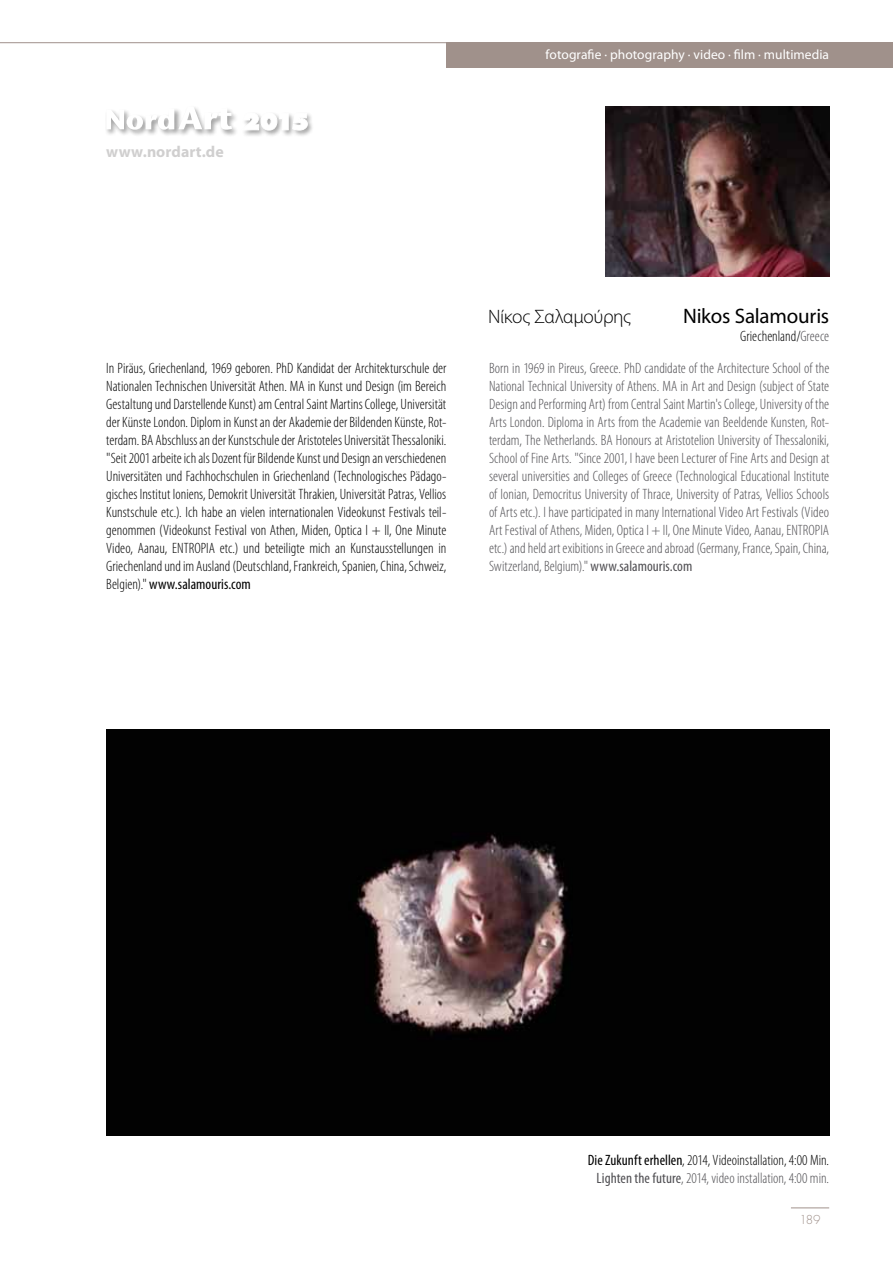
<style>
.page{position:relative;width:893px;height:1263px;background:#fff}
.page>*{position:absolute;margin:0;border:0;box-sizing:border-box;transform-origin:0 0}
.t1{font:21px "Myriad Pro";letter-spacing:-.01em;color:#000}
.t2{font:300 19.5px "Myriad Pro";letter-spacing:-.02em;color:#000}
.t3{font:700 15.9px "Myriad Pro";letter-spacing:.005em;color:#d0cfcf}
.t4{font:300 condensed 15px/18px "Myriad Pro";color:#000;text-align:center}
.t5{font:300 condensed 15px/18px "Myriad Pro";color:#504f53;text-align:justify}
.t6{font:13.5px "Myriad Pro";letter-spacing:.005em;color:#fff}
.t7{font:300 12px "Futura Std";color:#a0918b}
.s1{color:#504f53}
.s2{font-weight:400}
.s3{font-weight:400;color:#504f53}
</style>
<div class="page">
<div style="left:446px;top:43px;width:447px;height:25px;background:#a0918b"></div>
<hr style="left:0;top:42px;width:446px;height:1px;background:#a0918b">
<hr style="left:791px;top:1207px;width:38px;height:1px;background:#a0918b">
<div style="left:241px;top:111px;width:74px;height:27px;background:#000;opacity:.75"></div>
<svg style="left:242px;top:113px;width:65px;height:17px"></svg>
<div style="left:105px;top:107px;width:77px;height:30px;background:#000;opacity:.75"></div>
<div style="left:177px;top:105px;width:62px;height:32px;background:#000;opacity:.75"></div>
<svg style="left:106px;top:106px;width:126px;height:24px"></svg>
<img style="left:605px;top:106px;width:224px;height:170px">
<img style="left:106px;top:729px;width:723px;height:407px">
<p class="t3" style="left:106px;top:142px;width:119px">www.nordart.de</p>
<p class="t6" style="left:546px;top:46px;width:285px">fotografie · photography · video · film · multimedia</p>
<h2 class="t2" style="left:488px;top:305px;width:144px">Νίκος Σαλαμούρης</h2>
<h1 class="t1" style="left:683px;top:303px;width:148px">Nikos Salamouris</h1>
<p class="t4" style="left:740px;top:327px;width:90px">Griechenland/<span class="s1">Greece</span></p>
<p class="t4" style="left:106px;top:359px;width:342px;text-align:justify">In Piräus, Griechenland, 1969 geboren. PhD Kandidat der Architekturschule der Nationalen Technischen Universität Athen. MA in Kunst und Design (im Bereich Gestaltung und Darstellende Kunst) am Central Saint Martins College, Universität der Künste London. Diplom in Kunst an der Akademie der Bildenden Künste, Rot&shy;terdam. BA Abschluss an der Kunstschule der Aristoteles Universität Thessaloniki. "Seit 2001 arbeite ich als Dozent für Bildende Kunst und Design an verschiedenen Universitäten und Fachhochschulen in Griechenland (Technologisches Pädago&shy;gisches Institut Ioniens, Demokrit Universität Thrakien, Universität Patras, Vellios Kunstschule etc.). Ich habe an vielen internationalen Videokunst Festivals teil&shy;genommen (Videokunst Festival von Athen, Miden, Optica I + II, Οne Μinute Video, Aanau, ENTROPIA etc.) und beteiligte mich an Kunstausstellungen in Griechenland und im Ausland (Deutschland, Frankreich, Spanien, China, Schweiz, Belgien)." <span class="s2">www.salamouris.com</span></p>
<p class="t5" style="left:489px;top:359px;width:342px">Born in 1969 in Pireus, Greece. PhD candidate of the Architecture School of the National Technical University of Athens. MA in Art and Design (subject of State Design and Performing Art) from Central Saint Martin's College, University of the Arts London. Diploma in Arts from the Academie van Beeldende Kunsten, Rot&shy;terdam, The Netherlands. BA Honours at Aristotelion University of Thessaloniki, School of Fine Arts. "Since 2001, I have been Lecturer of Fine Arts and Design at several universities and Colleges of Greece (Technological Educational Institute of Ionian, Democritus University of Thrace, University of Patras, Vellios Schools of Arts etc.). I have participated in many International Video Art Festivals (Video Art Festival of Athens, Miden, Optica I + II, Οne Μinute Video, Aanau, ENTROPIA etc.) and held art exibitions in Greece and abroad (Germany, France, Spain, China, Switzerland, Belgium)." <span class="s2">www.salamouris.com</span></p>
<p class="t4" style="left:588px;top:1151px;width:243px"><span class="s2">Die Zukunft erhellen</span>, 2014, Videoinstallation, 4:00 Min.<br><span class="s3">Lighten the future</span><span class="s1">, 2014, video installation, 4:00 min.</span></p>
<p class="t7" style="left:800px;top:1213px;width:22px">189</p>
</div>
